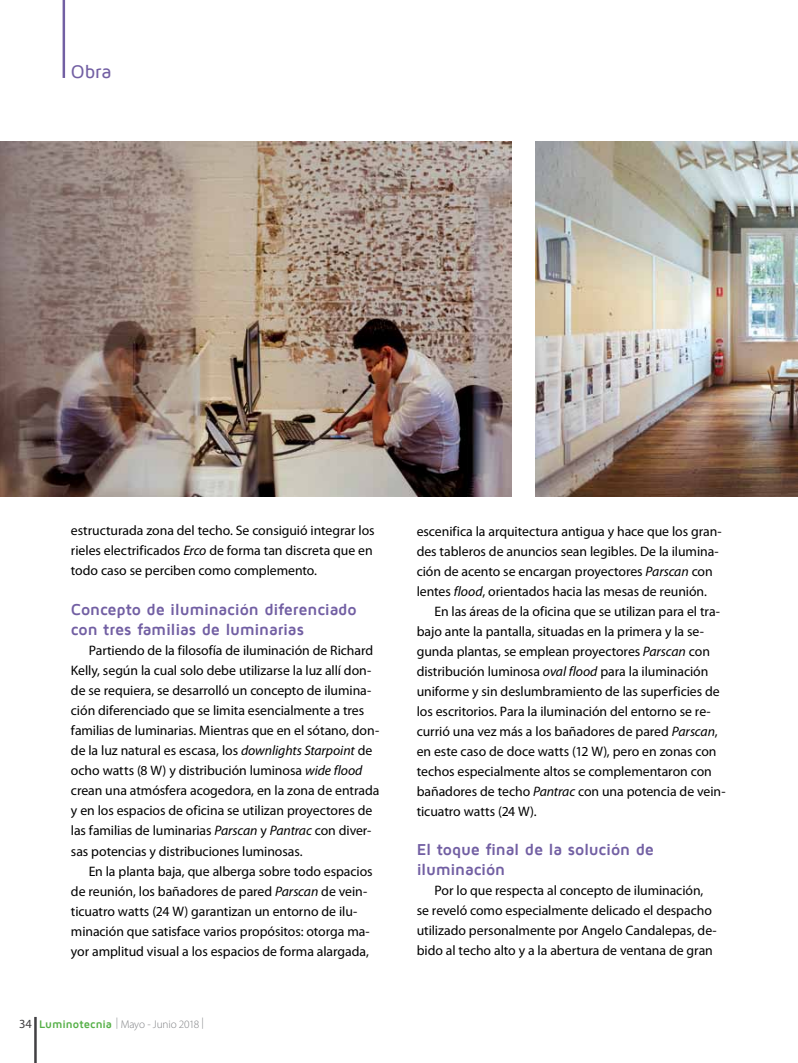
<style>
.page{position:relative;width:798px;height:1063px;background:#fff}
.page>*{position:absolute;margin:0;border:0;box-sizing:border-box;transform-origin:0 0}
.t1{font:500 18.75px "Maven Pro";color:#725fa3}
.t2{font:700 16.25px/20px "Maven Pro";letter-spacing:-.015em;color:#725fa3}
.t3{font:13.75px/20px "Myriad Pro";letter-spacing:-.005em;color:#000}
.t4{font:12.5px "Myriad Pro";color:#414042}
.t5{font:300 11.25px "Myriad Pro";letter-spacing:-.015em;color:#808285}
.s1{font-style:italic}
.s2{font-family:"Maven Pro";font-weight:700;color:#55b047}
</style>
<div class="page">
<hr style="left:34px;top:1017px;width:3px;height:46px;background:#414042">
<hr style="left:63px;top:0;width:2px;height:78px;background:#725fa3">
<img style="left:0;top:142px;width:511px;height:354px">
<img style="left:535px;top:142px;width:262px;height:354px">
<h1 class="t1" style="left:71px;top:62px;width:42px">Obra</h1>
<p class="t3" style="left:71px;top:521px;width:305px">estructurada zona del techo. Se consiguió integrar los rieles electrificados <span class="s1">Erco</span> de forma tan discreta que en todo caso se perciben como complemento.</p>
<p class="t2" style="left:71px;top:600px;width:287px">Concepto de iluminación diferenciado con tres familias de luminarias</p>
<p class="t3" style="left:71px;top:641px;width:310px;text-indent:18px">Partiendo de la filosofía de iluminación de Richard Kelly, según la cual solo debe utilizarse la luz allí don&shy;de se requiera, se desarrolló un concepto de ilumina&shy;ción diferenciado que se limita esencialmente a tres familias de luminarias. Mientras que en el sótano, don&shy;de la luz natural es escasa, los <span class="s1">downlights Starpoint</span> de ocho watts (8 W) y distribución luminosa <span class="s1">wide flood </span>crean una atmósfera acogedora, en la zona de entrada y en los espacios de oficina se utilizan proyectores de las familias de luminarias <span class="s1">Parscan</span> y <span class="s1">Pantrac</span> con diver&shy;sas potencias y distribuciones luminosas.</p>
<p class="t3" style="left:71px;top:861px;width:303px;text-indent:18px">En la planta baja, que alberga sobre todo espacios de reunión, los bañadores de pared <span class="s1">Parscan</span> de vein&shy;ticuatro watts (24 W) garantizan un entorno de ilu&shy;minación que satisface varios propósitos: otorga ma&shy;yor amplitud visual a los espacios de forma alargada,</p>
<p class="t4" style="left:19px;top:1017px;width:14px">34</p>
<p class="t5" style="left:201px;top:1016px;width:4px">|</p>
<p class="t5" style="left:39px;top:1018px;width:162px"><span class="s2">Luminotecnia</span> | Mayo - Junio 2018</p>
<p class="t3" style="left:416px;top:521px;width:306px">escenifica la arquitectura antigua y hace que los gran&shy;des tableros de anuncios sean legibles. De la ilumina&shy;ción de acento se encargan proyectores <span class="s1">Parscan</span> con lentes <span class="s1">flood</span>, orientados hacia las mesas de reunión.</p>
<p class="t3" style="left:416px;top:601px;width:310px;text-indent:18px">En las áreas de la oficina que se utilizan para el tra&shy;bajo ante la pantalla, situadas en la primera y la se&shy;gunda plantas, se emplean proyectores <span class="s1">Parscan</span> con distribución luminosa <span class="s1">oval flood</span> para la iluminación uniforme y sin deslumbramiento de las superficies de los escritorios. Para la iluminación del entorno se re&shy;currió una vez más a los bañadores de pared <span class="s1">Parscan</span>, en este caso de doce watts (12 W), pero en zonas con techos especialmente altos se complementaron con bañadores de techo <span class="s1">Pantrac</span> con una potencia de vein&shy;ticuatro watts (24 W).</p>
<p class="t2" style="left:416px;top:840px;width:238px">El toque final de la solución de iluminación</p>
<p class="t3" style="left:416px;top:881px;width:301px;text-align:center">Por lo que respecta al concepto de iluminación,<br>se reveló como especialmente delicado el despacho utilizado personalmente por Angelo Candalepas, de&shy;bido al techo alto y a la abertura de ventana de gran</p>
</div>
